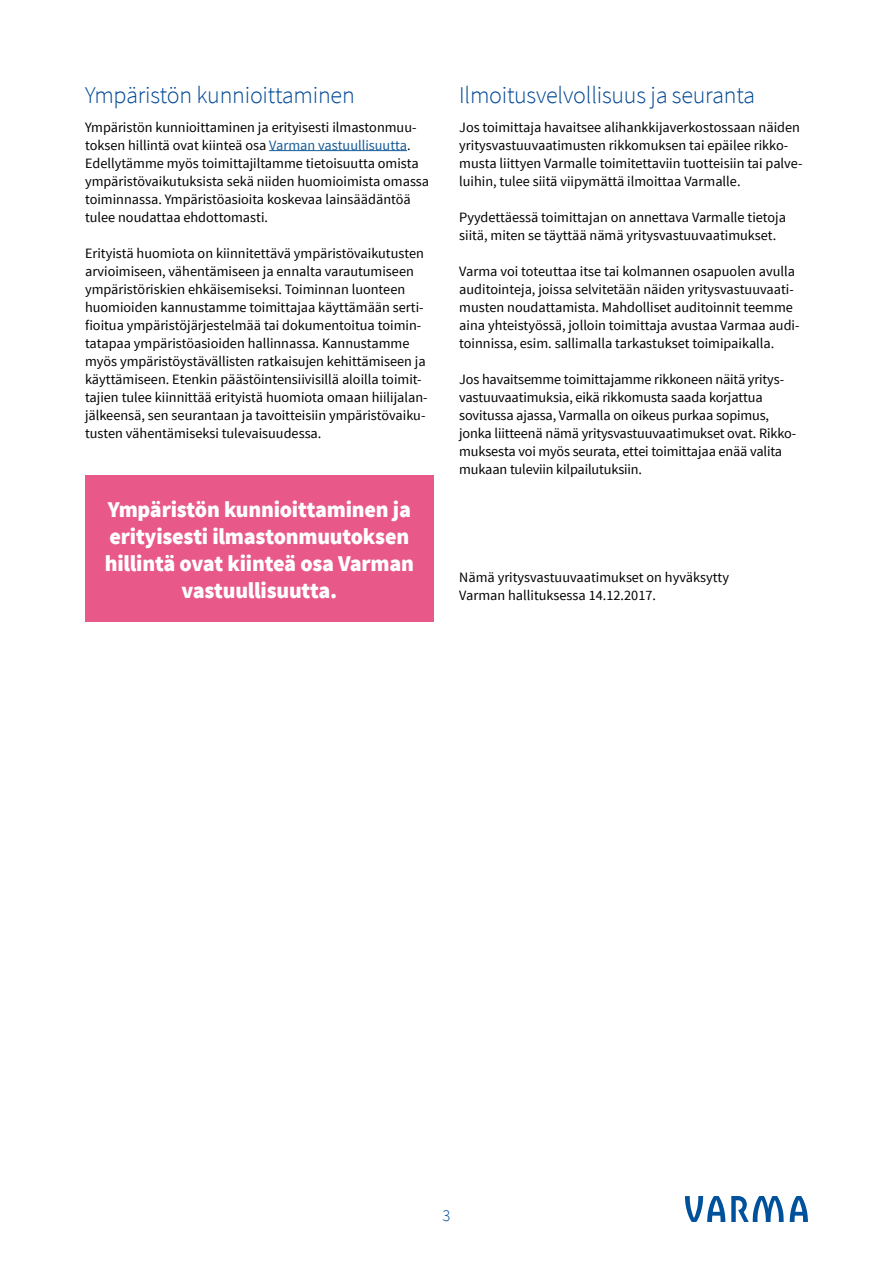
<style>
.page{position:relative;width:893px;height:1263px;background:#fff}
.page>*{position:absolute;margin:0;border:0;box-sizing:border-box;transform-origin:0 0}
.t1{font:300 24px "Source Sans Pro";letter-spacing:-.01em;color:#004895}
.t2{font:900 22.5px/27px "Source Sans Pro";letter-spacing:-.01em;color:#fff;text-align:center}
.t3{font:300 16.5px "Source Sans Pro";color:#004895}
.t4{font:14.25px/18px "Source Sans Pro";color:#000}
.s1{color:#165b9a}
</style>
<div class="page">
<svg style="left:731px;top:1196px;width:53px;height:26px"></svg>
<svg style="left:685px;top:1196px;width:40px;height:26px"></svg>
<svg style="left:790px;top:1196px;width:18px;height:26px"></svg>
<div style="left:85px;top:475px;width:349px;height:147px;background:#e85889"></div>
<hr style="left:269px;top:150px;width:138px;height:1px;background:#165b9a">
<h1 class="t1" style="left:85px;top:81px;width:271px">Ympäristön kunnioittaminen</h1>
<p class="t4" style="left:85px;top:118px;width:346px">Ympäristön kunnioittaminen ja erityisesti ilmastonmuu&shy;toksen hillintä ovat kiinteä osa <span class="s1">Varman vastuullisuutta</span>.<br>Edellytämme myös toimittajiltamme tietoisuutta omista ympäristövaikutuksista sekä niiden huomioimista omassa toiminnassa. Ympäristöasioita koskevaa lainsäädäntöä tulee noudattaa ehdottomasti.</p>
<p class="t4" style="left:85px;top:244px;width:344px">Erityistä huomiota on kiinnitettävä ympäristövaikutusten arvioimiseen, vähentämiseen ja ennalta varautumiseen ympäristöriskien ehkäisemiseksi. Toiminnan luonteen huomioiden kannustamme toimittajaa käyttämään serti&shy;fioitua ympäristöjärjestelmää tai dokumentoitua toimin&shy;tatapaa ympäristöasioiden hallinnassa. Kannustamme myös ympäristöystävällisten ratkaisujen kehittämiseen ja käyttämiseen. Etenkin päästöintensiivisillä aloilla toimit&shy;tajien tulee kiinnittää erityistä huomiota omaan hiilijalan&shy;jälkeensä, sen seurantaan ja tavoitteisiin ympäristövaiku&shy;tusten vähentämiseksi tulevaisuudessa.</p>
<h2 class="t2" style="left:105px;top:496px;width:311px">Ympäristön kunnioittaminen ja erityisesti ilmastonmuutoksen hillintä ovat kiinteä osa Varman vastuullisuutta.</h2>
<h1 class="t1" style="left:459px;top:81px;width:297px">Ilmoitusvelvollisuus ja seuranta</h1>
<p class="t4" style="left:459px;top:118px;width:345px">Jos toimittaja havaitsee alihankkijaverkostossaan näiden yritysvastuuvaatimusten rikkomuksen tai epäilee rikko&shy;musta liittyen Varmalle toimitettaviin tuotteisiin tai palve&shy;luihin, tulee siitä viipymättä ilmoittaa Varmalle.</p>
<p class="t4" style="left:459px;top:208px;width:328px">Pyydettäessä toimittajan on annettava Varmalle tietoja siitä, miten se täyttää nämä yritysvastuuvaatimukset.</p>
<p class="t4" style="left:459px;top:262px;width:342px">Varma voi toteuttaa itse tai kolmannen osapuolen avulla auditointeja, joissa selvitetään näiden yritysvastuuvaati&shy;musten noudattamista. Mahdolliset auditoinnit teemme aina yhteistyössä, jolloin toimittaja avustaa Varmaa audi&shy;toinnissa, esim. sallimalla tarkastukset toimipaikalla.</p>
<p class="t4" style="left:459px;top:370px;width:338px">Jos havaitsemme toimittajamme rikkoneen näitä yritys&shy;vastuuvaatimuksia, eikä rikkomusta saada korjattua sovitussa ajassa, Varmalla on oikeus purkaa sopimus, jonka liitteenä nämä yritysvastuuvaatimukset ovat. Rikko&shy;muksesta voi myös seurata, ettei toimittajaa enää valita mukaan tuleviin kilpailutuksiin.</p>
<p class="t4" style="left:459px;top:568px;width:271px">Nämä yritysvastuuvaatimukset on hyväksytty<br>Varman hallituksessa 14.12.2017.</p>
<p class="t3" style="left:443px;top:1206px;width:9px">3</p>
</div>
